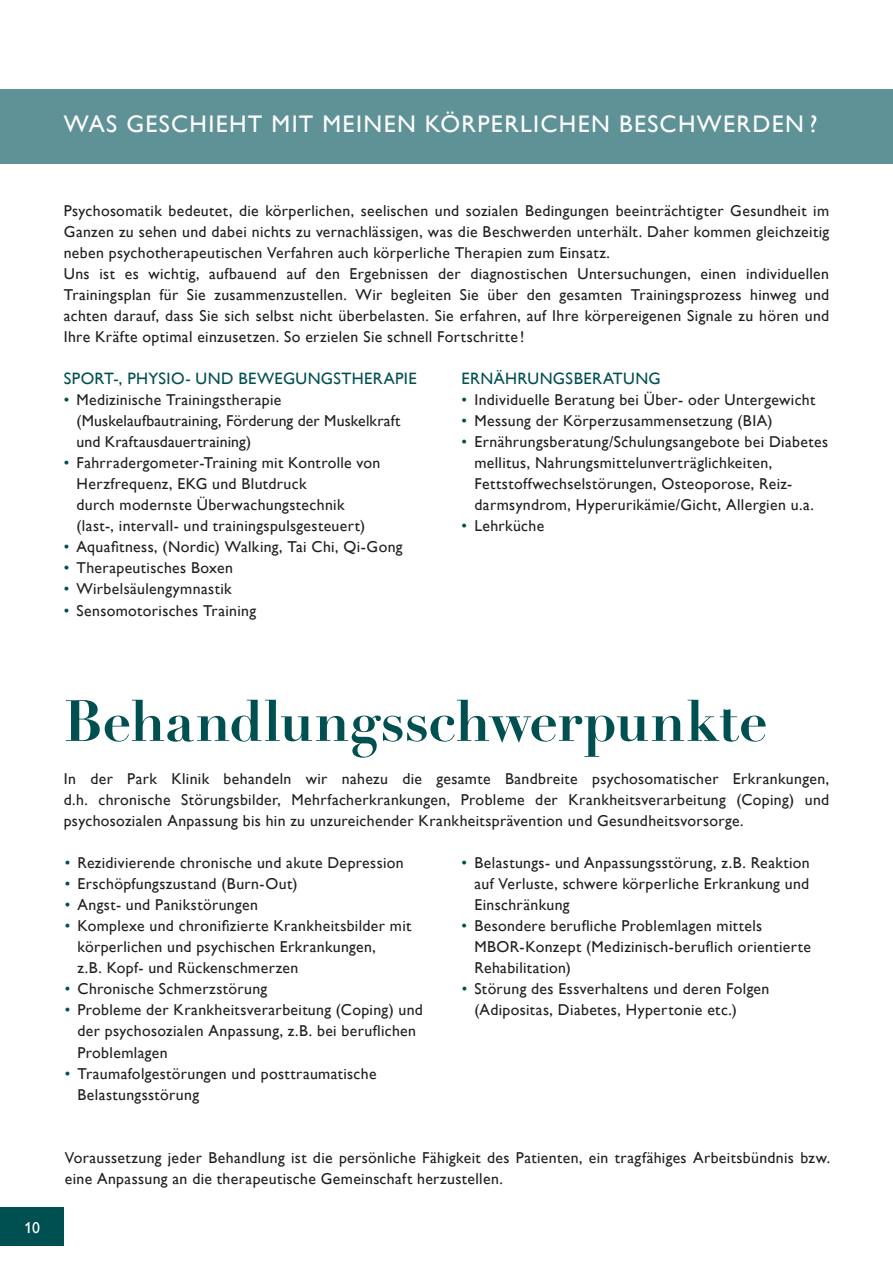
<style>
.page{position:relative;width:893px;height:1263px;background:#fff}
.page>*{position:absolute;margin:0;border:0;box-sizing:border-box;transform-origin:0 0}
.t1{font:700 57px "Didot LT Pro";letter-spacing:-.01em;color:#004f51}
.t2{font:24px "Gill Alt One";letter-spacing:.06em;color:#fff}
.t3{font:16.5px "Gill Alt One";letter-spacing:.025em;color:#004f51}
.t4{font:15.75px/21px "Gill Alt One";letter-spacing:.025em;color:#231f20}
.t5{font:15.75px "Gill Alt One";color:#fff}
.s1{color:#004f51}
</style>
<div class="page">
<div style="left:0;top:89px;width:893px;height:75px;background:#5f9297"></div>
<div style="left:0;top:1208px;width:64px;height:38px;background:#004f51"></div>
<h2 class="t2" style="left:64px;top:110px;width:755px">WAS GESCHIEHT MIT MEINEN KÖRPERLICHEN BESCHWERDEN ?</h2>
<p class="t4" style="left:64px;top:200px;width:767px">Psychosomatik bedeutet, die körperlichen, seelischen und sozialen Bedingungen beeinträchtigter Gesundheit im Ganzen zu sehen und dabei nichts zu vernachlässigen, was die Beschwerden unterhält. Daher kommen gleichzeitig neben psychotherapeutischen Verfahren auch körperliche Therapien zum Einsatz.<br>Uns ist es wichtig, aufbauend auf den Ergebnissen der diagnostischen Untersuchungen, einen individuellen Trainingsplan für Sie zusammenzustellen. Wir begleiten Sie über den gesamten Trainingsprozess hinweg und achten darauf, dass Sie sich selbst nicht überbelasten. Sie erfahren, auf Ihre körpereigenen Signale zu hören und Ihre Kräfte optimal einzusetzen. So erzielen Sie schnell Fortschritte !</p>
<p class="t3" style="left:64px;top:369px;width:354px">SPORT-, PHYSIO- UND BEWEGUNGSTHERAPIE</p>
<p class="t4" style="left:77px;top:389px;width:326px;text-indent:-13px"><span class="s1">•</span> Medizinische Trainingstherapie (Muskelaufbautraining, Förderung der Muskelkraft und Kraftausdauertraining)</p>
<p class="t4" style="left:77px;top:452px;width:305px;text-indent:-13px"><span class="s1">•</span> Fahrradergometer-Training mit Kontrolle von Herzfrequenz, EKG und Blutdruck<br>durch modernste Überwachungstechnik (last-, intervall- und trainingspulsgesteuert)</p>
<p class="t4" style="left:64px;top:536px;width:340px"><span class="s1">•</span> Aquafitness, (Nordic) Walking, Tai Chi, Qi-Gong</p>
<p class="t4" style="left:64px;top:557px;width:171px"><span class="s1">•</span> Therapeutisches Boxen</p>
<p class="t4" style="left:64px;top:578px;width:169px"><span class="s1">•</span> Wirbelsäulengymnastik</p>
<p class="t4" style="left:64px;top:600px;width:194px"><span class="s1">•</span> Sensomotorisches Training</p>
<p class="t3" style="left:462px;top:369px;width:201px">ERNÄHRUNGSBERATUNG</p>
<p class="t4" style="left:462px;top:389px;width:355px"><span class="s1">•</span> Individuelle Beratung bei Über- oder Untergewicht</p>
<p class="t4" style="left:462px;top:410px;width:312px"><span class="s1">•</span> Messung der Körperzusammensetzung (BIA)</p>
<p class="t4" style="left:474px;top:431px;width:355px;text-indent:-13px"><span class="s1">•</span> Ernährungsberatung/Schulungsangebote bei Diabetes mellitus, Nahrungsmittelunverträglichkeiten, Fettstoffwechselstörungen, Osteoporose, Reiz&shy;darmsyndrom, Hyperurikämie/Gicht, Allergien u.a.</p>
<p class="t4" style="left:462px;top:515px;width:84px"><span class="s1">•</span> Lehrküche</p>
<p class="t5" style="left:24px;top:1218px;width:17px">10</p>
<h1 class="t1" style="left:64px;top:685px;width:705px">Behandlungsschwerpunkte</h1>
<p class="t4" style="left:64px;top:768px;width:767px;text-align:justify">In der Park Klinik behandeln wir nahezu die gesamte Bandbreite psychosomatischer Erkrankungen, d.h. chronische Störungsbilder, Mehrfacherkrankungen, Probleme der Krankheitsverarbeitung (Coping) und psychosozialen Anpassung bis hin zu unzureichender Krankheitsprävention und Gesundheitsvorsorge.</p>
<p class="t4" style="left:65px;top:852px;width:340px"><span class="s1">•</span> Rezidivierende chronische und akute Depression</p>
<p class="t4" style="left:65px;top:873px;width:234px"><span class="s1">•</span> Erschöpfungszustand (Burn-Out)</p>
<p class="t4" style="left:65px;top:894px;width:195px"><span class="s1">•</span> Angst- und Panikstörungen</p>
<p class="t4" style="left:78px;top:915px;width:335px;text-indent:-13px"><span class="s1">•</span> Komplexe und chronifizierte Krankheitsbilder mit körperlichen und psychischen Erkrankungen,<br>z.B. Kopf- und Rückenschmerzen</p>
<p class="t4" style="left:65px;top:978px;width:204px"><span class="s1">•</span> Chronische Schmerzstörung</p>
<p class="t4" style="left:78px;top:999px;width:347px;text-indent:-13px"><span class="s1">•</span> Probleme der Krankheitsverarbeitung (Coping) und der psychosozialen Anpassung, z.B. bei beruflichen<br>Problemlagen</p>
<p class="t4" style="left:78px;top:1062px;width:301px;text-indent:-13px"><span class="s1">•</span> Traumafolgestörungen und posttraumatische<br>Belastungsstörung</p>
<p class="t4" style="left:474px;top:852px;width:337px;text-align:justify;text-indent:-13px"><span class="s1">•</span> Belastungs- und Anpassungsstörung, z.B. Reaktion auf Verluste, schwere körperliche Erkrankung und Einschränkung</p>
<p class="t4" style="left:474px;top:915px;width:338px;text-indent:-13px"><span class="s1">•</span> Besondere berufliche Problemlagen mittels<br>MBOR-Konzept (Medizinisch-beruflich orientierte<br>Rehabilitation)</p>
<p class="t4" style="left:474px;top:978px;width:297px;text-indent:-13px"><span class="s1">•</span> Störung des Essverhaltens und deren Folgen (Adipositas, Diabetes, Hypertonie etc.)</p>
<p class="t4" style="left:65px;top:1147px;width:767px">Voraussetzung jeder Behandlung ist die persönliche Fähigkeit des Patienten, ein tragfähiges Arbeitsbündnis bzw. eine Anpassung an die therapeutische Gemeinschaft herzustellen.</p>
</div>
